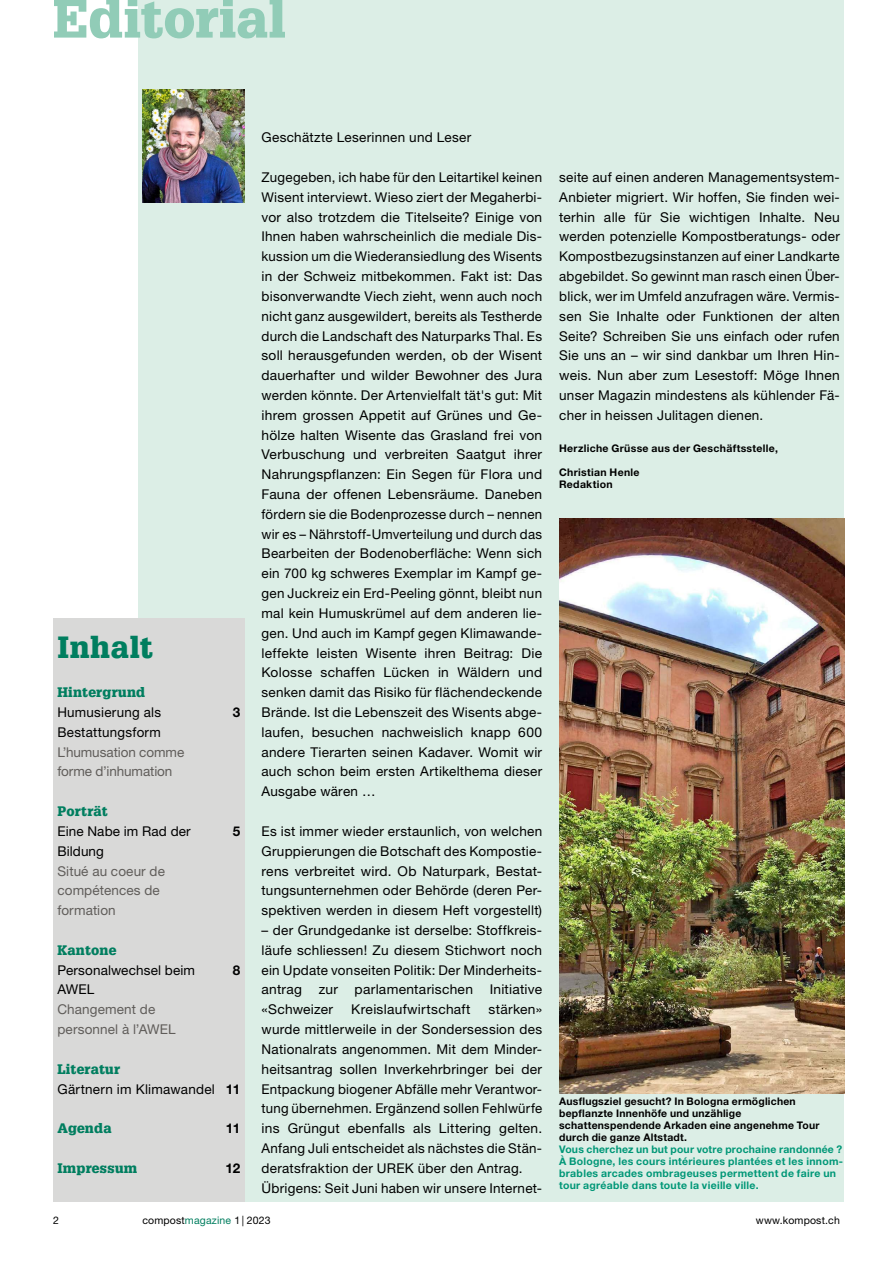
<style>
.page{position:relative;width:893px;height:1263px;background:#fff}
.page>*{position:absolute;margin:0;border:0;box-sizing:border-box;transform-origin:0 0}
.t1{font:900 52.5px "Glypha LT Std";color:#91ccb7}
.t2{font:900 30px "Glypha LT Std";letter-spacing:.02em;color:#007e5f}
.t3{font:13.5px/19.8px "Helvetica Neue LT Std";letter-spacing:.02em;color:#000;text-align:justify}
.t4{font:13.5px/19.8px "Helvetica Neue LT Std";letter-spacing:.01em;color:#605d5a}
.t5{font:900 13.5px "Glypha LT Std";letter-spacing:.015em;color:#007e5f}
.t6{font:700 13.5px "Helvetica Neue LT Std";color:#000}
.t7{font:700 10.5px/12px "Helvetica Neue LT Std";letter-spacing:.025em;color:#000}
.t8{font:700 10.5px/12px "Helvetica Neue LT Std";letter-spacing:.025em;color:#009777}
.t9{font:10.5px "Helvetica Neue LT Std";letter-spacing:.015em;color:#000}
.s1{font-weight:700}
.s2{color:#007e5f}
</style>
<div class="page">
<div style="left:138px;top:0;width:706px;height:1201px;background:#dceee6"></div>
<div style="left:53px;top:618px;width:191px;height:583px;background:#d9d9d8"></div>
<img style="left:142px;top:89px;width:102px;height:113px">
<img style="left:559px;top:519px;width:285px;height:574px">
<h1 class="t1" style="left:53px;top:-13px;width:234px">Editorial</h1>
<h2 class="t2" style="left:57px;top:629px;width:97px">Inhalt</h2>
<p class="t5" style="left:57px;top:684px;width:89px">Hintergrund</p>
<p class="t3" style="left:57px;top:702px;width:105px">Humusierung als<br>Bestattungsform</p>
<p class="t4" style="left:57px;top:742px;width:128px">L’humusation comme forme d’inhumation</p>
<p class="t5" style="left:57px;top:803px;width:52px">Porträt</p>
<p class="t3" style="left:57px;top:821px;width:135px">Eine Nabe im Rad der<br>Bildung</p>
<p class="t4" style="left:57px;top:861px;width:109px">Situé au coeur de compétences de formation</p>
<p class="t5" style="left:57px;top:942px;width:60px">Kantone</p>
<p class="t3" style="left:57px;top:960px;width:139px">Personalwechsel beim<br>AWEL</p>
<p class="t4" style="left:57px;top:999px;width:120px">Changement de personnel à l’AWEL</p>
<p class="t6" style="left:233px;top:704px;width:9px">3</p>
<p class="t6" style="left:233px;top:823px;width:9px">5</p>
<p class="t6" style="left:233px;top:961px;width:9px">8</p>
<p class="t5" style="left:57px;top:1061px;width:64px">Literatur</p>
<p class="t3" style="left:57px;top:1079px;width:184px">Gärtnern im Klimawandel <span class="s1">11</span></p>
<p class="t5" style="left:57px;top:1120px;width:56px">Agenda</p>
<p class="t6" style="left:226px;top:1120px;width:16px">11</p>
<p class="t5" style="left:57px;top:1160px;width:81px">Impressum</p>
<p class="t6" style="left:225px;top:1160px;width:16px">12</p>
<p class="t3" style="left:261px;top:127px;width:211px">Geschätzte Leserinnen und Leser</p>
<p class="t3" style="left:261px;top:167px;width:282px">Zugegeben, ich habe für den Leitartikel keinen Wisent interviewt. Wieso ziert der Megaherbi&shy;vor also trotzdem die Titelseite? Einige von Ihnen haben wahrscheinlich die mediale Dis&shy;kussion um die Wiederansiedlung des Wisents in der Schweiz mitbekommen. Fakt ist: Das bisonverwandte Viech zieht, wenn auch noch nicht ganz ausgewildert, bereits als Testherde durch die Landschaft des Naturparks Thal. Es soll herausgefunden werden, ob der Wisent dauerhafter und wilder Bewohner des Jura werden könnte. Der Artenvielfalt tät's gut: Mit ihrem grossen Appetit auf Grünes und Ge&shy;hölze halten Wisente das Grasland frei von Verbuschung und verbreiten Saatgut ihrer Nahrungspflanzen: Ein Segen für Flora und Fauna der offenen Lebensräume. Daneben fördern sie die Bodenprozesse durch – nennen wir es – Nährstoff-Umverteilung und durch das Bearbeiten der Bodenoberfläche: Wenn sich ein 700 kg schweres Exemplar im Kampf ge&shy;gen Juckreiz ein Erd-Peeling gönnt, bleibt nun mal kein Humuskrümel auf dem anderen lie&shy;gen. Und auch im Kampf gegen Klimawande&shy;leffekte leisten Wisente ihren Beitrag: Die Kolosse schaffen Lücken in Wäldern und senken damit das Risiko für flächendeckende Brände. Ist die Lebenszeit des Wisents abge&shy;laufen, besuchen nachweislich knapp 600 andere Tierarten seinen Kadaver. Womit wir auch schon beim ersten Artikelthema dieser Ausgabe wären …</p>
<p class="t3" style="left:261px;top:821px;width:282px">Es ist immer wieder erstaunlich, von welchen Gruppierungen die Botschaft des Kompostie&shy;rens verbreitet wird. Ob Naturpark, Bestat&shy;tungsunternehmen oder Behörde (deren Per&shy;spektiven werden in diesem Heft vorgestellt)</p>
<p class="t3" style="left:261px;top:920px;width:282px">– der Grundgedanke ist derselbe: Stoffkreis&shy;läufe schliessen! Zu diesem Stichwort noch ein Update vonseiten Politik: Der Minderheits&shy;antrag zur parlamentarischen Initiative «Schweizer</p>
<p class="t3" style="left:351px;top:999px;width:121px">Kreislaufwirtschaft</p>
<p class="t3" style="left:261px;top:999px;width:282px;text-align:left;text-indent:227px">stärken» wurde mittlerweile in der Sondersession des Nationalrats angenommen. Mit dem Minder&shy;heitsantrag sollen Inverkehrbringer bei der Entpackung biogener Abfälle mehr Verantwor&shy;tung übernehmen. Ergänzend sollen Fehlwürfe ins Grüngut ebenfalls als Littering gelten.<br>Anfang Juli entscheidet als nächstes die Stän&shy;deratsfraktion der UREK über den Antrag.<br>Übrigens: Seit Juni haben wir unsere Internet-</p>
<p class="t3" style="left:559px;top:167px;width:282px">seite auf einen anderen Managementsystem-Anbieter migriert. Wir hoffen, Sie finden wei&shy;terhin alle für Sie wichtigen Inhalte. Neu werden potenzielle Kompostberatungs- oder Kompostbezugsinstanzen auf einer Landkarte abgebildet. So gewinnt man rasch einen Über&shy;blick, wer im Umfeld anzufragen wäre. Vermis&shy;sen Sie Inhalte oder Funktionen der alten Seite? Schreiben Sie uns einfach oder rufen Sie uns an – wir sind dankbar um Ihren Hin&shy;weis. Nun aber zum Lesestoff: Möge Ihnen unser Magazin mindestens als kühlender Fä&shy;cher in heissen Julitagen dienen.</p>
<p class="t7" style="left:559px;top:442px;width:220px">Herzliche Grüsse aus der Geschäftsstelle,</p>
<p class="t7" style="left:559px;top:466px;width:82px">Christian Henle<br>Redaktion</p>
<p class="t7" style="left:559px;top:1095px;width:262px">Ausflugsziel gesucht? In Bologna ermöglichen bepflanzte Innenhöfe und unzählige schattenspendende Arkaden eine angenehme Tour durch die ganze Altstadt.</p>
<p class="t8" style="left:559px;top:1143px;width:285px">Vous cherchez un but pour votre prochaine randonnée ?<br>À Bologne, les cours intérieures plantées et les innom&shy;brables arcades ombrageuses permettent de faire un tour agréable dans toute la vieille ville.</p>
<p class="t9" style="left:53px;top:1214px;width:7px">2</p>
<p class="t9" style="left:142px;top:1214px;width:130px">compost<span class="s2">magazine</span> 1 | 2023</p>
<p class="t9" style="left:756px;top:1214px;width:85px">www.kompost.ch</p>
</div>
